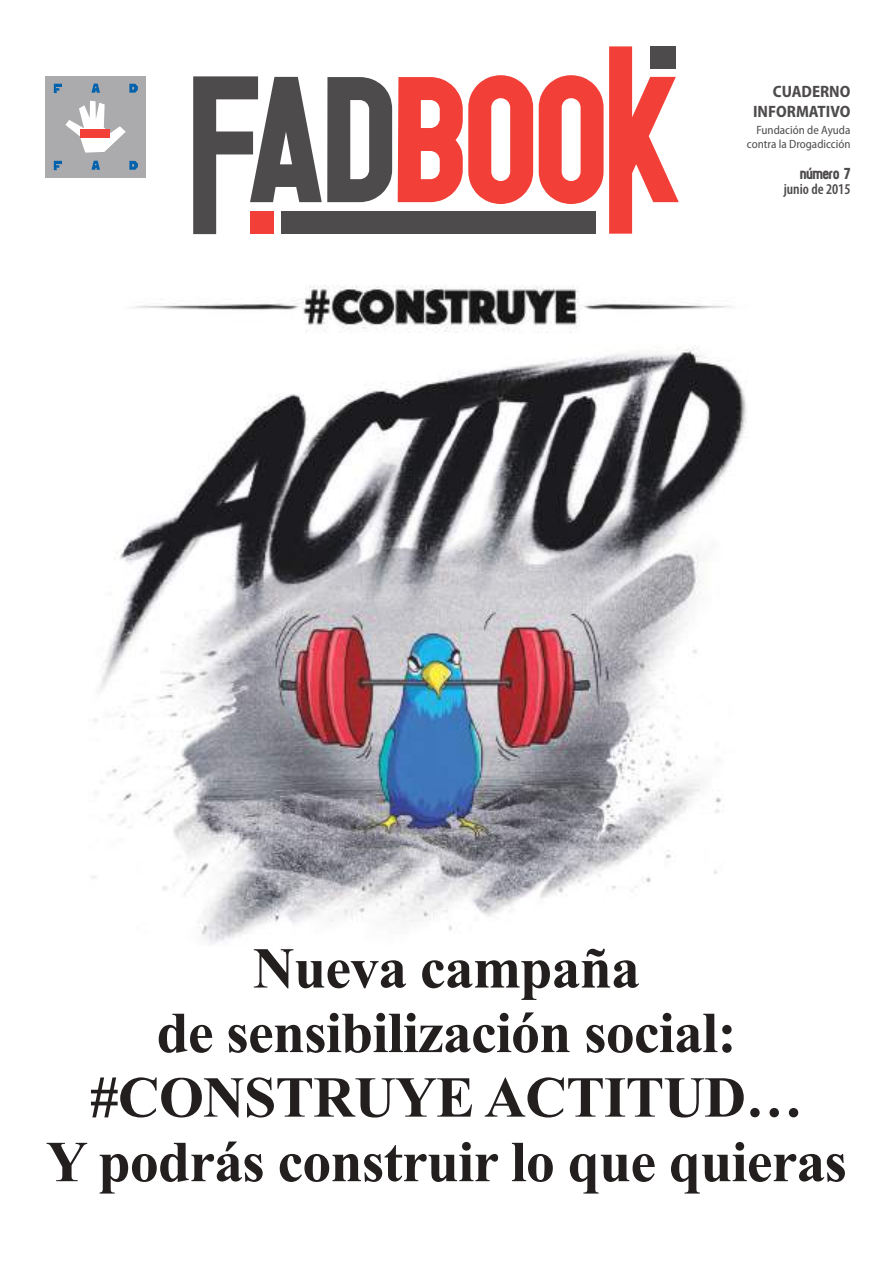
<style>
.page{position:relative;width:893px;height:1263px;background:#fff}
.page>*{position:absolute;margin:0;border:0;box-sizing:border-box;transform-origin:0 0}
.t1{font:700 57.9px/64.5px "Times New Roman";letter-spacing:-.015em;color:#241f1f;text-align:center}
.t2{font:700 semi-condensed 16.5px/19.8px "Myriad Pro";color:#4e4b4c;text-align:right}
.t3{font:700 16.5px "tes";color:#4e4b4c}
.t4{font:600 condensed 15px "Myriad Pro";color:#4e4b4c}
.t5{font:semi-condensed 12px/14.4px "Myriad Pro";color:#4e4b4c;text-align:right}
</style>
<div class="page">
<img style="left:92px;top:285px;width:655px;height:666px">
<div style="left:281px;top:211px;width:315px;height:23px;background:#4e4b4c"></div>
<svg style="left:193px;top:76px;width:199px;height:158px"></svg>
<svg style="left:398px;top:75px;width:135px;height:129px"></svg>
<svg style="left:539px;top:46px;width:140px;height:188px"></svg>
<div style="left:46px;top:77px;width:100px;height:101px;background:#ababad"></div>
<svg style="left:65px;top:101px;width:61px;height:52px"></svg>
<div style="left:80px;top:130px;width:30px;height:8px;background:#f23f37"></div>
<svg style="left:54px;top:84px;width:8px;height:9px"></svg>
<svg style="left:91px;top:84px;width:9px;height:9px"></svg>
<svg style="left:129px;top:84px;width:9px;height:9px"></svg>
<svg style="left:54px;top:161px;width:8px;height:9px"></svg>
<svg style="left:91px;top:161px;width:9px;height:9px"></svg>
<svg style="left:129px;top:161px;width:9px;height:9px"></svg>
<p class="t2" style="left:753px;top:83px;width:99px">CUADERNO<br>INFORMATIVO</p>
<p class="t5" style="left:747px;top:123px;width:105px">Fundación de Ayuda contra la Drogadicción</p>
<p class="t3" style="left:800px;top:168px;width:52px">número 7</p>
<p class="t4" style="left:784px;top:184px;width:68px">junio de 2015</p>
<p class="t1" style="left:46px;top:936px;width:802px">Nueva campaña<br>de sensibilización social: #CONSTRUYE ACTITUD…<br>Y podrás construir lo que quieras</p>
</div>
